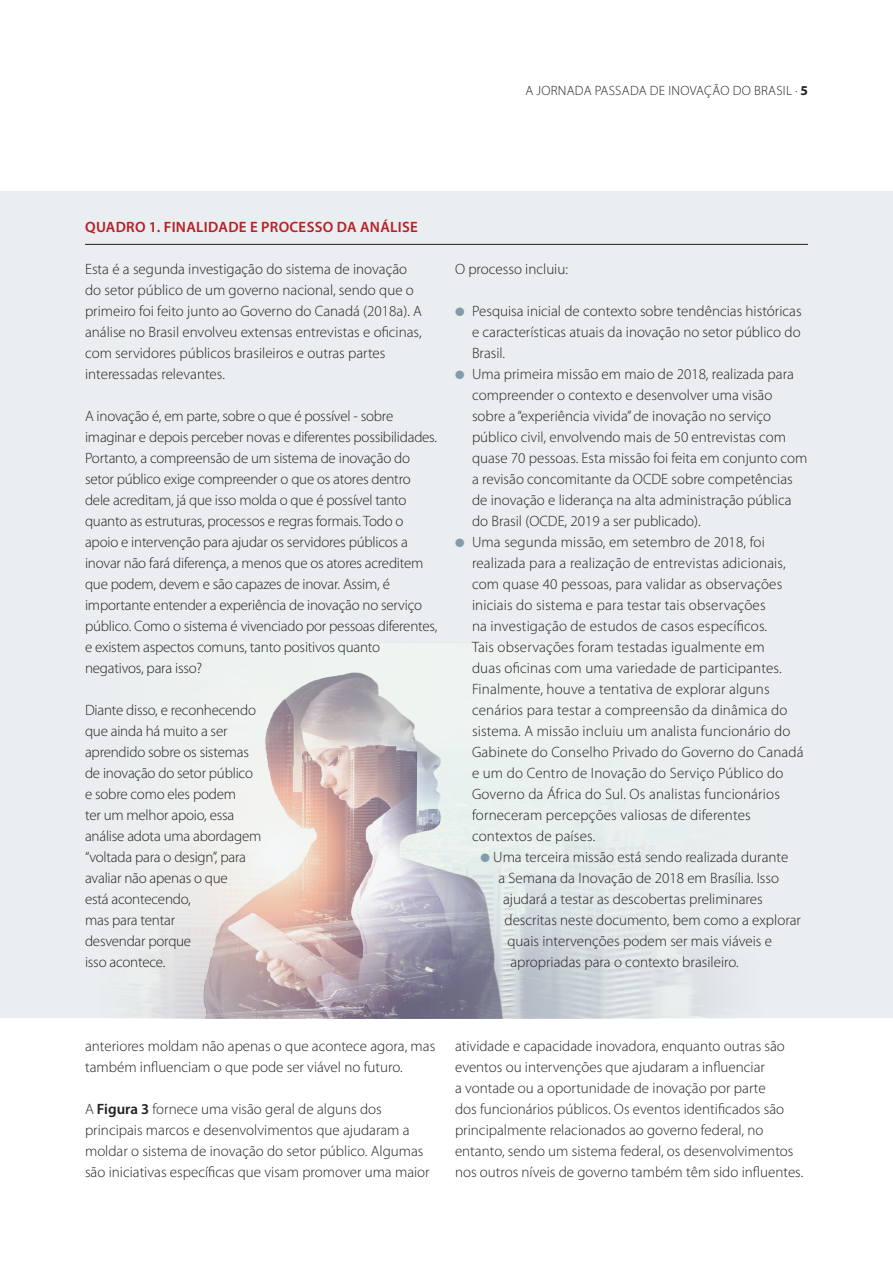
<style>
.page{position:relative;width:893px;height:1263px;background:#fff}
.page>*{position:absolute;margin:0;border:0;box-sizing:border-box;transform-origin:0 0}
.Indented_text_1{font:300 15px/21px "Myriad Pro";color:#231f20}
.Heading_2{font:600 15px "Myriad Pro";letter-spacing:.02em;color:#b62024}
.t1{font:300 13.5px "Myriad Pro";letter-spacing:.02em;color:#231f20}
.s1{font-weight:700}
.s2{color:#839ca9}
.s3{font-weight:600}
</style>
<div class="page">
<div style="left:0;top:191px;width:893px;height:827px;background:#eaeef0"></div>
<img style="left:148px;top:672px;width:571px;height:346px">
<hr style="left:85px;top:244px;width:723px;height:1px;background:#231f20">
<p class="t1" style="left:525px;top:83px;width:284px">A JORNADA PASSADA DE INOVAÇÃO DO BRASIL . <span class="s1">5</span></p>
<p class="Heading_2" style="left:85px;top:217px;width:334px">QUADRO 1. FINALIDADE E PROCESSO DA ANÁLISE</p>
<p class="Indented_text_1" style="left:85px;top:258px;width:338px">Esta é a segunda investigação do sistema de inovação do setor público de um governo nacional, sendo que o primeiro foi feito junto ao Governo do Canadá (2018a). A análise no Brasil envolveu extensas entrevistas e oficinas, com servidores públicos brasileiros e outras partes interessadas relevantes.</p>
<p class="Indented_text_1" style="left:85px;top:405px;width:354px">A inovação é, em parte, sobre o que é possível - sobre imaginar e depois perceber novas e diferentes possibilidades.<br>Portanto, a compreensão de um sistema de inovação do setor público exige compreender o que os atores dentro dele acreditam, já que isso molda o que é possível tanto quanto as estruturas, processos e regras formais. Todo o apoio e intervenção para ajudar os servidores públicos a inovar não fará diferença, a menos que os atores acreditem que podem, devem e são capazes de inovar. Assim, é importante entender a experiência de inovação no serviço público. Como o sistema é vivenciado por pessoas diferentes, e existem aspectos comuns, tanto positivos quanto negativos, para isso?</p>
<p class="Indented_text_1" style="left:85px;top:699px;width:178px">Diante disso, e reconhecendo que ainda há muito a ser aprendido sobre os sistemas de inovação do setor público e sobre como eles podem<br>ter um melhor apoio, essa análise adota uma abordagem “voltada para o design”, para avaliar não apenas o que<br>está acontecendo,<br>mas para tentar<br>desvendar porque<br>isso acontece.</p>
<p class="Indented_text_1" style="left:455px;top:258px;width:115px">O processo incluiu:</p>
<p class="Indented_text_1" style="left:472px;top:300px;width:331px;text-align:justify;text-indent:-17px"><span class="s2">●</span> Pesquisa inicial de contexto sobre tendências históricas e características atuais da inovação no setor público do Brasil.</p>
<p class="Indented_text_1" style="left:472px;top:363px;width:337px;text-indent:-17px"><span class="s2">●</span> Uma primeira missão em maio de 2018, realizada para compreender o contexto e desenvolver uma visão sobre a “experiência vivida” de inovação no serviço público civil, envolvendo mais de 50 entrevistas com quase 70 pessoas. Esta missão foi feita em conjunto com a revisão concomitante da OCDE sobre competências de inovação e liderança na alta administração pública do Brasil (OCDE, 2019 a ser publicado).</p>
<p class="Indented_text_1" style="left:472px;top:531px;width:333px;text-indent:-17px"><span class="s2">●</span> Uma segunda missão, em setembro de 2018, foi realizada para a realização de entrevistas adicionais, com quase 40 pessoas, para validar as observações iniciais do sistema e para testar tais observações<br>na investigação de estudos de casos específicos.<br>Tais observações foram testadas igualmente em<br>duas oficinas com uma variedade de participantes.<br>Finalmente, houve a tentativa de explorar alguns cenários para testar a compreensão da dinâmica do sistema. A missão incluiu um analista funcionário do Gabinete do Conselho Privado do Governo do Canadá e um do Centro de Inovação do Serviço Público do Governo da África do Sul. Os analistas funcionários forneceram percepções valiosas de diferentes contextos de países.</p>
<p class="Indented_text_1" style="left:480px;top:846px;width:309px"><span class="s2">●</span> Uma terceira missão está sendo realizada durante</p>
<p class="Indented_text_1" style="left:498px;top:867px;width:282px">a Semana da Inovação de 2018 em Brasília. Isso</p>
<p class="Indented_text_1" style="left:503px;top:888px;width:261px">ajudará a testar as descobertas preliminares</p>
<p class="Indented_text_1" style="left:504px;top:909px;width:298px">descritas neste documento, bem como a explorar</p>
<p class="Indented_text_1" style="left:507px;top:930px;width:266px">quais intervenções podem ser mais viáveis e</p>
<p class="Indented_text_1" style="left:510px;top:951px;width:230px">apropriadas para o contexto brasileiro.</p>
<p class="Indented_text_1" style="left:85px;top:1035px;width:352px">anteriores moldam não apenas o que acontece agora, mas também influenciam o que pode ser viável no futuro.</p>
<p class="Indented_text_1" style="left:85px;top:1098px;width:346px">A <span class="s3">Figura 3</span> fornece uma visão geral de alguns dos principais marcos e desenvolvimentos que ajudaram a moldar o sistema de inovação do setor público. Algumas são iniciativas específicas que visam promover uma maior</p>
<p class="Indented_text_1" style="left:455px;top:1035px;width:350px">atividade e capacidade inovadora, enquanto outras são eventos ou intervenções que ajudaram a influenciar<br>a vontade ou a oportunidade de inovação por parte<br>dos funcionários públicos. Os eventos identificados são principalmente relacionados ao governo federal, no entanto, sendo um sistema federal, os desenvolvimentos nos outros níveis de governo também têm sido influentes.</p>
</div>
